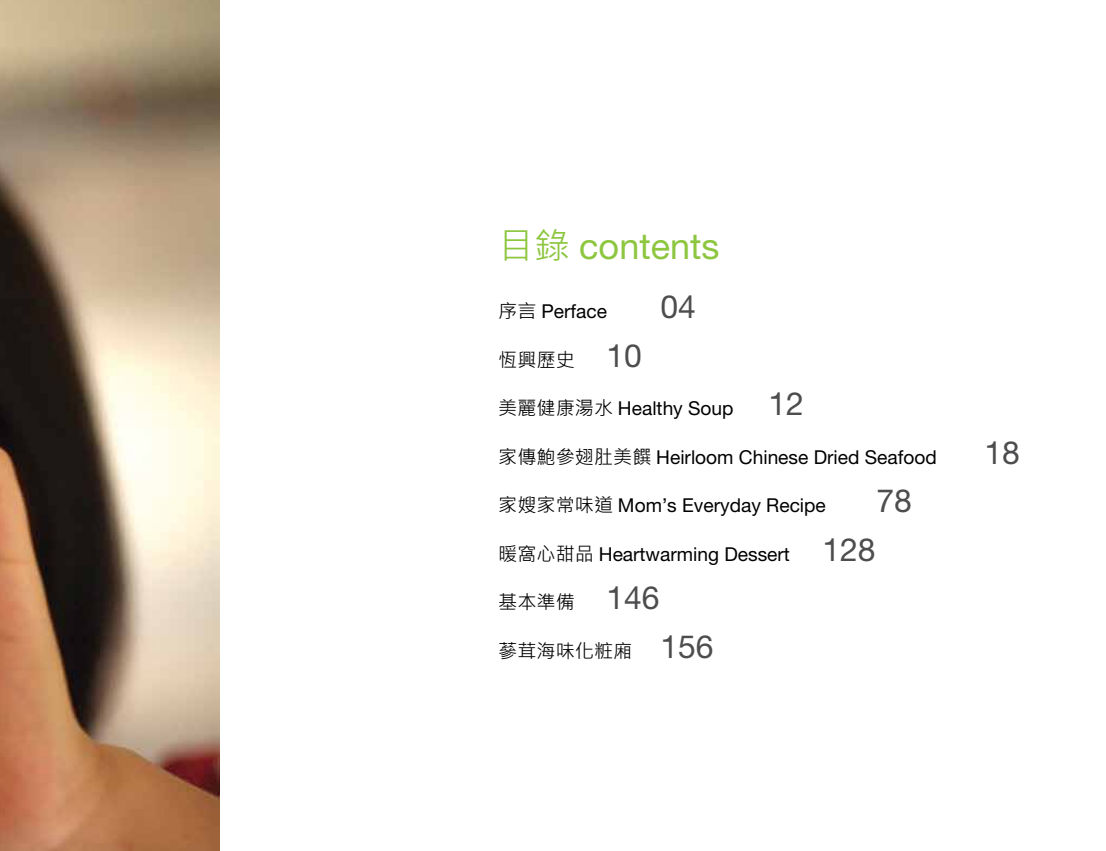
<style>
.page{position:relative;width:1106px;height:851px;background:#fff}
.page>*{position:absolute;margin:0;border:0;box-sizing:border-box;transform-origin:0 0}
.t1{font:36px "Helvetica Neue LT Pro";color:#8dc63f}
.t2{font:31.95px "Helvetica Neue LT Pro";color:#4d4d4f}
.t3{font:19.2px "Helvetica Neue LT Pro";color:#000}
.t4{font:19.2px "Microsoft Jheng Hei";color:#000}
.s1{font-family:"Microsoft Jheng Hei"}
.s2{font-family:"Helvetica Neue LT Pro";font-size:31.95px;color:#4d4d4f}
.s3{font-size:31.95px;color:#4d4d4f}
</style>
<div class="page">
<img style="left:0;top:0;width:219px;height:850px">
<h1 class="t1" style="left:498px;top:224px;width:223px"><span class="s1">目錄</span> contents</h1>
<p class="t3" style="left:498px;top:300px;width:110px"><span class="s1">序言</span> Perface</p>
<h2 class="t2" style="left:660px;top:288px;width:37px">04</h2>
<p class="t4" style="left:498px;top:347px;width:145px">恆興歷史 <span class="s2">10</span></p>
<p class="t3" style="left:498px;top:397px;width:307px"><span class="s1">美麗健康湯水</span> Healthy Soup <span class="s3">12</span></p>
<p class="t3" style="left:498px;top:445px;width:440px"><span class="s1">家傳鮑參翅肚美饌</span> Heirloom Chinese Dried Seafood</p>
<h2 class="t2" style="left:984px;top:433px;width:37px">18</h2>
<p class="t3" style="left:498px;top:494px;width:329px"><span class="s1">家嫂家常味道</span> Mom’s Everyday Recipe</p>
<h2 class="t2" style="left:876px;top:482px;width:37px">78</h2>
<p class="t3" style="left:498px;top:542px;width:379px"><span class="s1">暖窩心甜品</span> Heartwarming Dessert <span class="s3">128</span></p>
<p class="t4" style="left:498px;top:590px;width:163px">基本準備 <span class="s2">146</span></p>
<p class="t4" style="left:498px;top:638px;width:217px">蔘茸海味化粧廂 <span class="s2">156</span></p>
</div>
